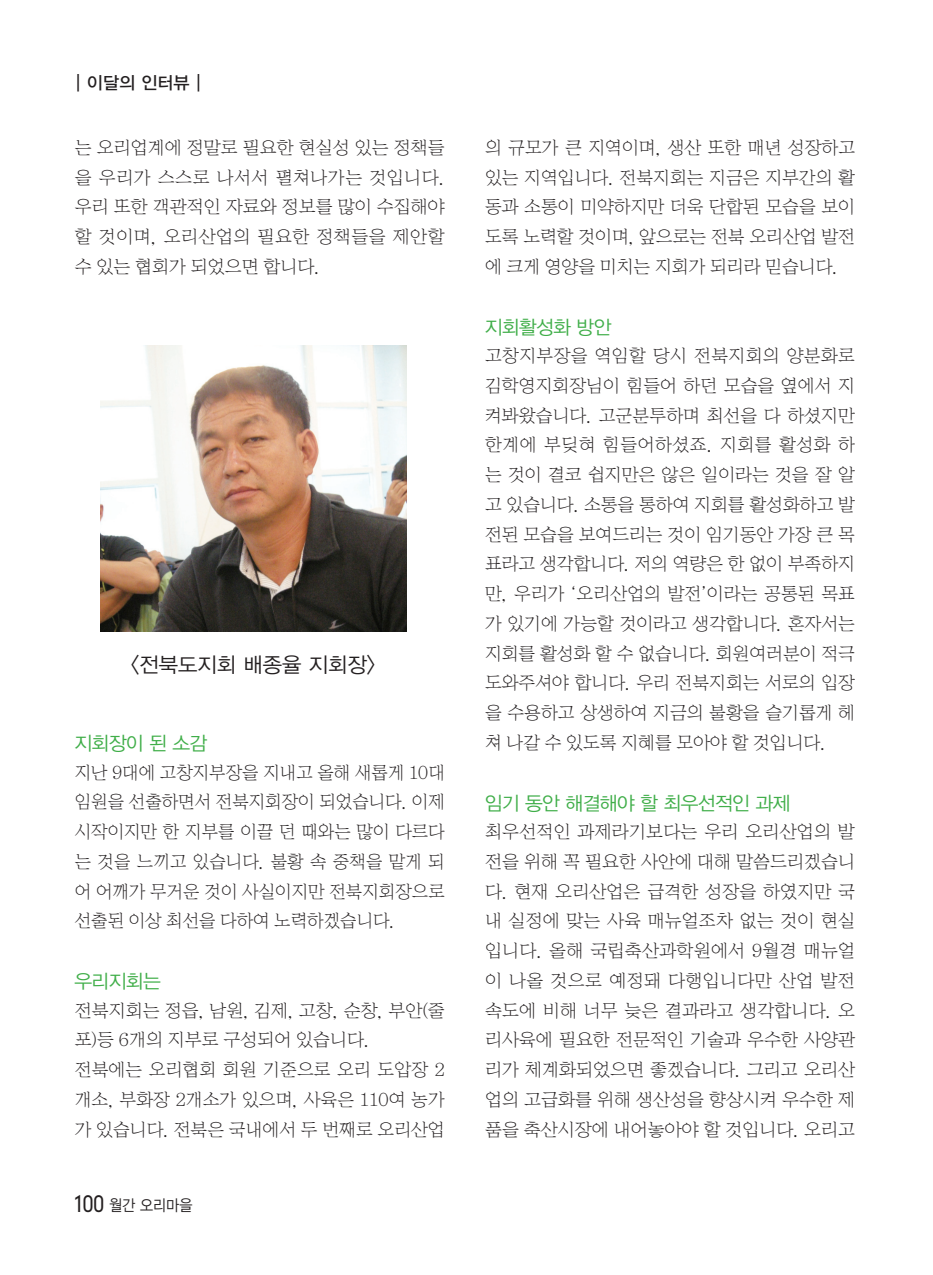
<style>
.page{position:relative;width:933px;height:1275px;background:#fff}
.page>*{position:absolute;margin:0;border:0;box-sizing:border-box;transform-origin:0 0}
.t1{font:21px "YDIYGO320";color:#231f20}
.t2{font:19.25px "YDIYGO320";letter-spacing:-.03em;color:#40ae49}
.t3{font:17.5px/29.8px "YDIY Sin";letter-spacing:-.03em;color:#231f20;text-align:justify}
.t4{font:17.5px "YDIYGO330";color:#231f20}
.t5{font:15.75px "YDIYGO320";color:#231f20;scale:.9 1}
.s1{font-family:"DIN Neuzeit Grotesk Std";font-weight:300;font-size:22.75px}
.s2{font-family:"Gulim"}
</style>
<div class="page">
<img style="left:100px;top:345px;width:306px;height:286px">
<p class="t4" style="left:69px;top:73px;width:139px">┃이달의 인터뷰┃</p>
<p class="t3" style="left:74px;top:133px;width:372px">는 오리업계에 정말로 필요한 현실성 있는 정책들 을 우리가 스스로 나서서 펼쳐나가는 것입니다. 우리 또한 객관적인 자료와 정보를 많이 수집해야 할 것이며, 오리산업의 필요한 정책들을 제안할 수 있는 협회가 되었으면 합니다.</p>
<p class="t1" style="left:130px;top:653px;width:246px">&lt;전북도지회 배종율 지회장&gt;</p>
<p class="t2" style="left:74px;top:733px;width:134px">지회장이 된 소감</p>
<p class="t3" style="left:74px;top:758px;width:372px">지난 9대에 고창지부장을 지내고 올해 새롭게 10대 임원을 선출하면서 전북지회장이 되었습니다. 이제 시작이지만 한 지부를 이끌 던 때와는 많이 다르다 는 것을 느끼고 있습니다. 불황 속 중책을 맡게 되 어 어깨가 무거운 것이 사실이지만 전북지회장으로 선출된 이상 최선을 다하여 노력하겠습니다.</p>
<p class="t2" style="left:74px;top:971px;width:88px">우리지회는</p>
<p class="t3" style="left:74px;top:996px;width:372px">전북지회는 정읍, 남원, 김제, 고창, 순창, 부안(줄 포)등 6개의 지부로 구성되어 있습니다.</p>
<p class="t3" style="left:74px;top:1055px;width:372px">전북에는 오리협회 회원 기준으로 오리 도압장 2 개소, 부화장 2개소가 있으며, 사육은 110여 농가 가 있습니다. 전북은 국내에서 두 번째로 오리산업</p>
<p class="t5" style="left:74px;top:1196px;width:133px"><span class="s1">100</span> 월간 오리마을</p>
<p class="t3" style="left:484px;top:133px;width:372px">의 규모가 큰 지역이며, 생산 또한 매년 성장하고 있는 지역입니다. 전북지회는 지금은 지부간의 활 동과 소통이 미약하지만 더욱 단합된 모습을 보이 도록 노력할 것이며, 앞으로는 전북 오리산업 발전 에 크게 영양을 미치는 지회가 되리라 믿습니다.</p>
<p class="t2" style="left:484px;top:317px;width:128px">지회활성화 방안</p>
<p class="t3" style="left:484px;top:341px;width:372px">고창지부장을 역임할 당시 전북지회의 양분화로 김학영지회장님이 힘들어 하던 모습을 옆에서 지 켜봐왔습니다. 고군분투하며 최선을 다 하셨지만 한계에 부딪혀 힘들어하셨죠. 지회를 활성화 하 는 것이 결코 쉽지만은 않은 일이라는 것을 잘 알 고 있습니다. 소통을 통하여 지회를 활성화하고 발 전된 모습을 보여드리는 것이 임기동안 가장 큰 목 표라고 생각합니다. 저의 역량은 한 없이 부족하지 만, 우리가 <span class="s2">‘</span>오리산업의 발전<span class="s2">’</span>이라는 공통된 목표 가 있기에 가능할 것이라고 생각합니다. 혼자서는 지회를 활성화 할 수 없습니다. 회원여러분이 적극 도와주셔야 합니다. 우리 전북지회는 서로의 입장 을 수용하고 상생하여 지금의 불황을 슬기롭게 헤 쳐 나갈 수 있도록 지혜를 모아야 할 것입니다.</p>
<p class="t2" style="left:484px;top:793px;width:307px">임기 동안 해결해야 할 최우선적인 과제</p>
<p class="t3" style="left:484px;top:817px;width:372px">최우선적인 과제라기보다는 우리 오리산업의 발 전을 위해 꼭 필요한 사안에 대해 말씀드리겠습니 다. 현재 오리산업은 급격한 성장을 하였지만 국 내 실정에 맞는 사육 매뉴얼조차 없는 것이 현실 입니다. 올해 국립축산과학원에서 9월경 매뉴얼 이 나올 것으로 예정돼 다행입니다만 산업 발전 속도에 비해 너무 늦은 결과라고 생각합니다. 오 리사육에 필요한 전문적인 기술과 우수한 사양관 리가 체계화되었으면 좋겠습니다. 그리고 오리산 업의 고급화를 위해 생산성을 향상시켜 우수한 제 품을 축산시장에 내어놓아야 할 것입니다. 오리고</p>
</div>
